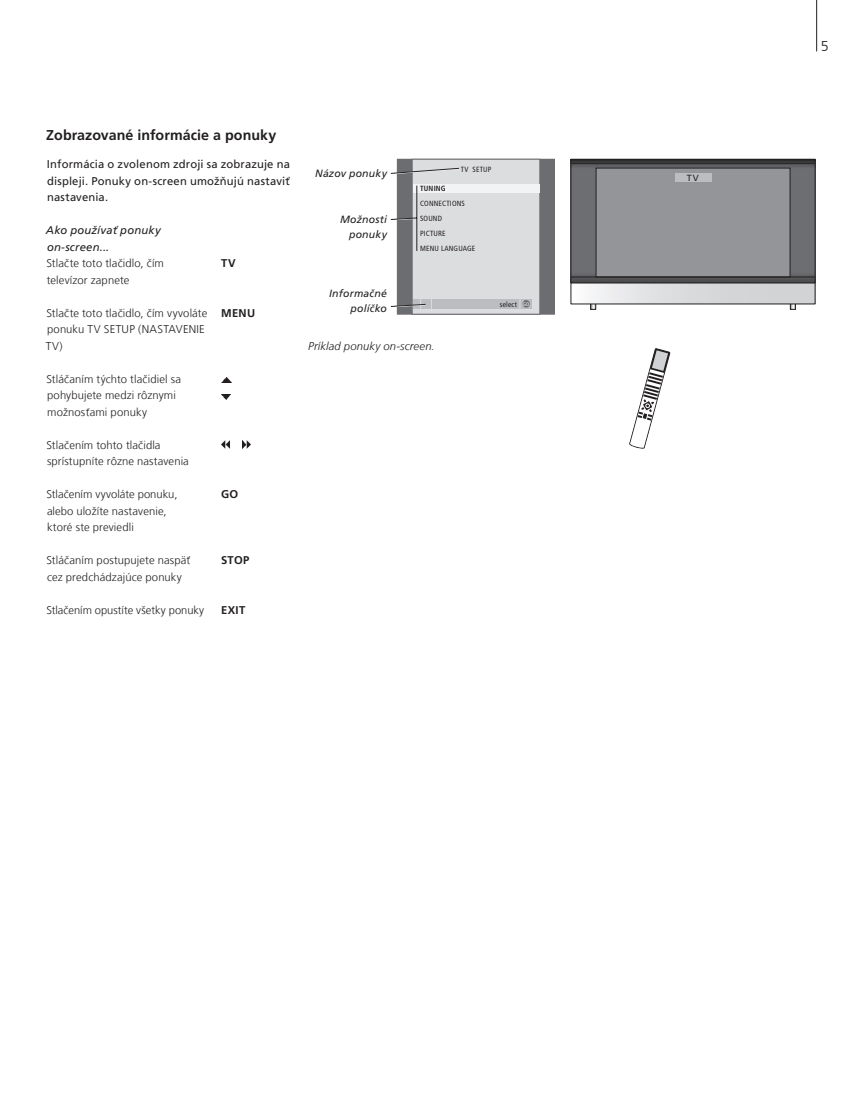
<style>
.page{position:relative;width:859px;height:1110px;background:#fff}
.page>*{position:absolute;margin:0;border:0;box-sizing:border-box;transform-origin:0 0}
.t1{font:700 14.25px "Frutiger LT Com";letter-spacing:.005em;color:#231f20}
.t2{font:300 14.25px "Frutiger LT Com";color:#231f20}
.t3{font:300 11.25px/16.5px "Frutiger LT Com";letter-spacing:.01em;color:#231f20}
.t4{font:11.25px/16.5px "Frutiger LT Com";letter-spacing:.015em;color:#231f20;text-align:justify}
.t5{font:italic 11.25px/16.5px "Frutiger LT Com";letter-spacing:.015em;color:#231f20}
.t6{font:italic 300 11.25px "Frutiger LT Com";letter-spacing:.01em;color:#231f20}
.t7{font:700 11.25px "Frutiger LT Com";letter-spacing:.03em;color:#231f20}
.t8{font:italic 10.5px/15px "Frutiger LT Com";letter-spacing:.02em;color:#231f20;text-align:right}
.t9{font:8.85px "Frutiger";color:#231f20}
.t10{font:condensed 7.5px/15px "Frutiger";letter-spacing:.025em;color:#231f20}
.t11{font:700 condensed 7.5px "Frutiger";letter-spacing:.025em;color:#231f20}
.s1{font-size:5.25px;color:#fff}
</style>
<div class="page">
<hr style="left:816px;top:0;width:1px;height:51px;background:#231f20">
<div style="left:397px;top:159px;width:157px;height:155px;background:#6c6d70"></div>
<div style="left:412px;top:159px;width:128px;height:155px;background:#dcdddf"></div>
<div style="left:412px;top:159px;width:128px;height:155px;border:1px solid #6c6d70"></div>
<div style="left:413px;top:184px;width:126px;height:9px;background:#f2f3f4"></div>
<div style="left:413px;top:299px;width:119px;height:10px;background:#bcbdc0"></div>
<div style="left:522px;top:300px;width:8px;height:8px;background:#6c6d70;border-radius:50%"></div>
<svg style="left:391px;top:168px;width:68px;height:83px"></svg>
<svg style="left:391px;top:297px;width:41px;height:14px"></svg>
<svg style="left:629px;top:348px;width:42px;height:101px"></svg>
<svg style="left:790px;top:304px;width:5px;height:5px"></svg>
<div style="left:590px;top:302px;width:6px;height:7px;border:1px solid #231f20"></div>
<svg style="left:573px;top:161px;width:240px;height:121px;background:#616264"></svg>
<div style="left:571px;top:159px;width:244px;height:125px;border:1px solid #231f20"></div>
<hr style="left:571px;top:163px;width:244px;height:1px;background:#231f20">
<div style="left:596px;top:168px;width:194px;height:109px;background:#939598"></div>
<div style="left:596px;top:168px;width:194px;height:109px;border:1px solid #231f20"></div>
<div style="left:571px;top:283px;width:244px;height:21px;background:linear-gradient(to right,#f3f3f4,#c9cbcd)"></div>
<hr style="left:571px;top:277px;width:244px;height:1px;background:#231f20">
<div style="left:675px;top:174px;width:37px;height:8px;background:#bcbdc0"></div>
<svg style="left:222px;top:378px;width:9px;height:4px"></svg>
<svg style="left:221px;top:394px;width:10px;height:5px"></svg>
<svg style="left:221px;top:440px;width:8px;height:8px"></svg>
<svg style="left:242px;top:440px;width:8px;height:8px"></svg>
<p class="t1" style="left:46px;top:126px;width:232px">Zobrazované informácie a ponuky</p>
<p class="t4" style="left:47px;top:156px;width:244px">Informácia o zvolenom zdroji sa zobrazuje na displeji. Ponuky on-screen umožňujú nastaviť nastavenia.</p>
<p class="t5" style="left:46px;top:222px;width:116px">Ako používať ponuky on-screen...</p>
<p class="t3" style="left:46px;top:255px;width:119px">Stlačte toto tlačidlo, čím televízor zapnete</p>
<p class="t3" style="left:46px;top:304px;width:163px">Stlačte toto tlačidlo, čím vyvoláte ponuku TV SETUP (NASTAVENIE<br>TV)</p>
<p class="t3" style="left:46px;top:370px;width:136px">Stláčaním týchto tlačidiel sa pohybujete medzi rôznymi možnosťami ponuky</p>
<p class="t3" style="left:46px;top:436px;width:144px">Stlačením tohto tlačidla sprístupníte rôzne nastavenia</p>
<p class="t3" style="left:46px;top:486px;width:133px">Stlačením vyvoláte ponuku, alebo uložíte nastavenie, ktoré ste previedli</p>
<p class="t3" style="left:46px;top:552px;width:145px">Stláčaním postupujete naspäť cez predchádzajúce ponuky</p>
<p class="t3" style="left:46px;top:601px;width:159px">Stlačením opustíte všetky ponuky</p>
<p class="t7" style="left:221px;top:256px;width:16px">TV</p>
<p class="t7" style="left:221px;top:306px;width:36px">MENU</p>
<p class="t7" style="left:221px;top:487px;width:19px">GO</p>
<p class="t7" style="left:221px;top:553px;width:30px">STOP</p>
<p class="t7" style="left:221px;top:603px;width:26px">EXIT</p>
<p class="t8" style="left:315px;top:166px;width:73px">Názov ponuky</p>
<p class="t8" style="left:340px;top:212px;width:48px">Možnosti ponuky</p>
<p class="t10" style="left:461px;top:162px;width:32px">TV SETUP</p>
<p class="t11" style="left:420px;top:184px;width:27px">TUNING</p>
<p class="t10" style="left:420px;top:196px;width:57px">CONNECTIONS<br>SOUND<br>PICTURE<br>MENU LANGUAGE</p>
<p class="t8" style="left:329px;top:286px;width:59px">Informačné políčko</p>
<p class="t6" style="left:308px;top:339px;width:128px">Príklad ponuky on-screen.</p>
<p class="t10" style="left:500px;top:297px;width:31px">select <span class="s1">GO</span></p>
<p class="t9" style="left:687px;top:173px;width:13px">TV</p>
<p class="t2" style="left:821px;top:38px;width:9px">5</p>
</div>
